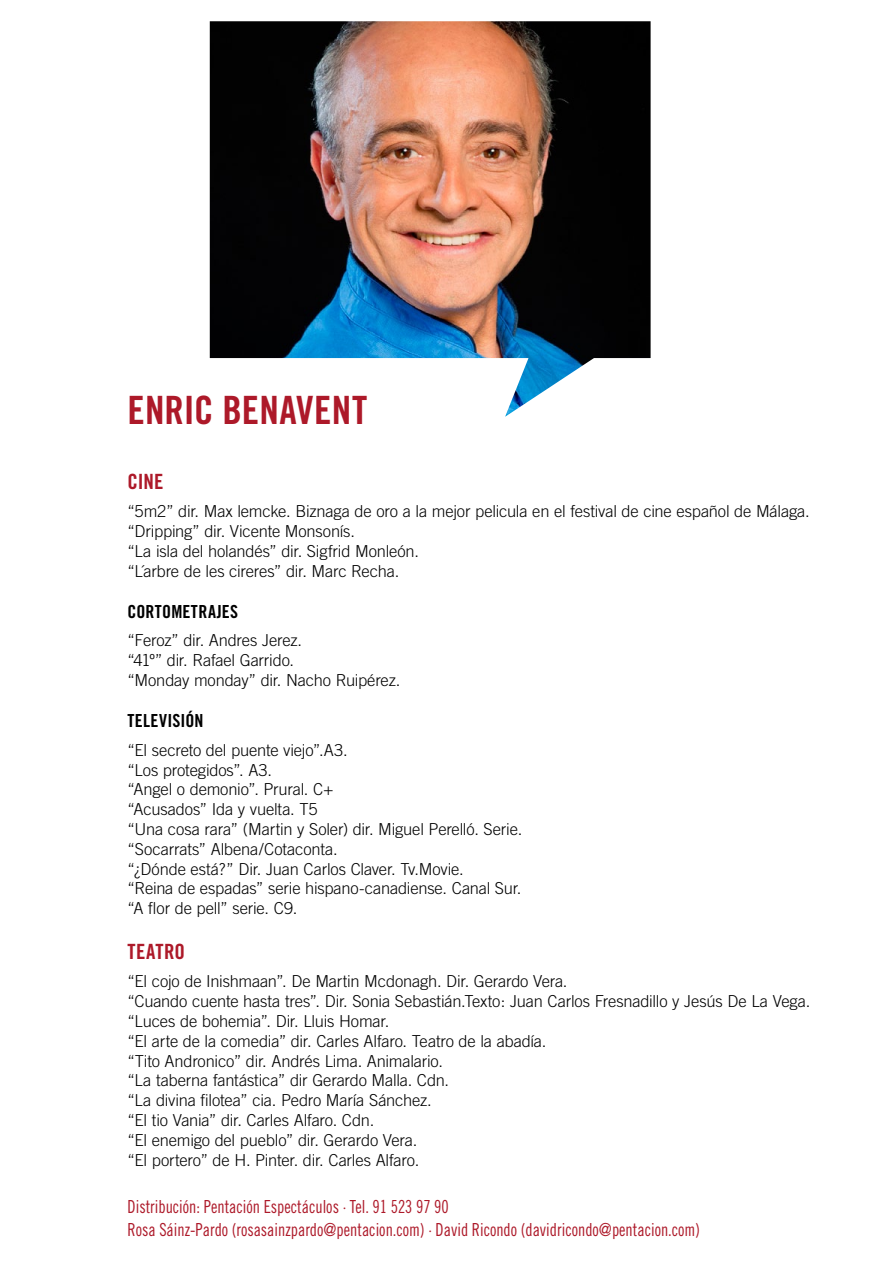
<style>
.page{position:relative;width:893px;height:1263px;background:#fff}
.page>*{position:absolute;margin:0;border:0;box-sizing:border-box;transform-origin:0 0}
.t1{font:39px "Trade Gothic Bold Cond Twenty";letter-spacing:.005em;color:#ad1929}
.t2{font:21px "Trade Gothic Bold Cond Twenty";letter-spacing:.01em;color:#ad1929}
.t3{font:18px/22.5px "Trade Gothic Cond Eighteen";color:#ad1929;scale:.91 1}
.t4{font:18px "Trade Gothic Bold Cond Twenty";letter-spacing:.02em;color:#000}
.t5{font:300 16.5px/19.8px "Trade Gothic";letter-spacing:-.01em;color:#000}
</style>
<div class="page">
<img style="left:210px;top:21px;width:441px;height:396px">
<h1 class="t1" style="left:128px;top:386px;width:241px">ENRIC BENAVENT</h1>
<p class="t2" style="left:128px;top:469px;width:37px">CINE</p>
<p class="t5" style="left:128px;top:501px;width:684px">“5m2” dir. Max lemcke. Biznaga de oro a la mejor pelicula en el festival de cine español de Málaga. “Dripping” dir. Vicente Monsonís.<br>“La isla del holandés” dir. Sigfrid Monleón.<br>“L´arbre de les cireres” dir. Marc Recha.</p>
<p class="t4" style="left:128px;top:601px;width:98px">CORTOMETRAJES</p>
<p class="t5" style="left:128px;top:630px;width:274px">“Feroz” dir. Andres Jerez.<br>“41º” dir. Rafael Garrido.<br>“Monday monday” dir. Nacho Ruipérez.</p>
<p class="t4" style="left:128px;top:710px;width:32px">TELEVISIÓN</p>
<p class="t5" style="left:128px;top:740px;width:396px">“El secreto del puente viejo”.A3.<br>“Los protegidos”. A3.<br>“Angel o demonio”. Prural. C+<br>“Acusados” Ida y vuelta. T5<br>“Una cosa rara” (Martin y Soler) dir. Miguel Perelló. Serie. “Socarrats” Albena/Cotaconta.<br>“¿Dónde está?” Dir. Juan Carlos Claver. Tv.Movie.<br>“Reina de espadas” serie hispano-canadiense. Canal Sur. “A flor de pell” serie. C9.</p>
<p class="t2" style="left:128px;top:939px;width:59px">TEATRO</p>
<p class="t5" style="left:128px;top:971px;width:684px">“El cojo de Inishmaan”. De Martin Mcdonagh. Dir. Gerardo Vera.<br>“Cuando cuente hasta tres”. Dir. Sonia Sebastián.Texto: Juan Carlos Fresnadillo y Jesús De La Vega. “Luces de bohemia”. Dir. Lluis Homar.<br>“El arte de la comedia” dir. Carles Alfaro. Teatro de la abadía.<br>“Tito Andronico” dir. Andrés Lima. Animalario.<br>“La taberna fantástica” dir Gerardo Malla. Cdn.<br>“La divina filotea” cia. Pedro María Sánchez.<br>“El tio Vania” dir. Carles Alfaro. Cdn.<br>“El enemigo del pueblo” dir. Gerardo Vera.<br>“El portero” de H. Pinter. dir. Carles Alfaro.</p>
<p class="t3" style="left:128px;top:1195px;width:631px">Distribución: Pentación Espectáculos · Tel. 91 523 97 90<br>Rosa Sáinz-Pardo (rosasainzpardo@pentacion.com) · David Ricondo (davidricondo@pentacion.com)</p>
</div>
